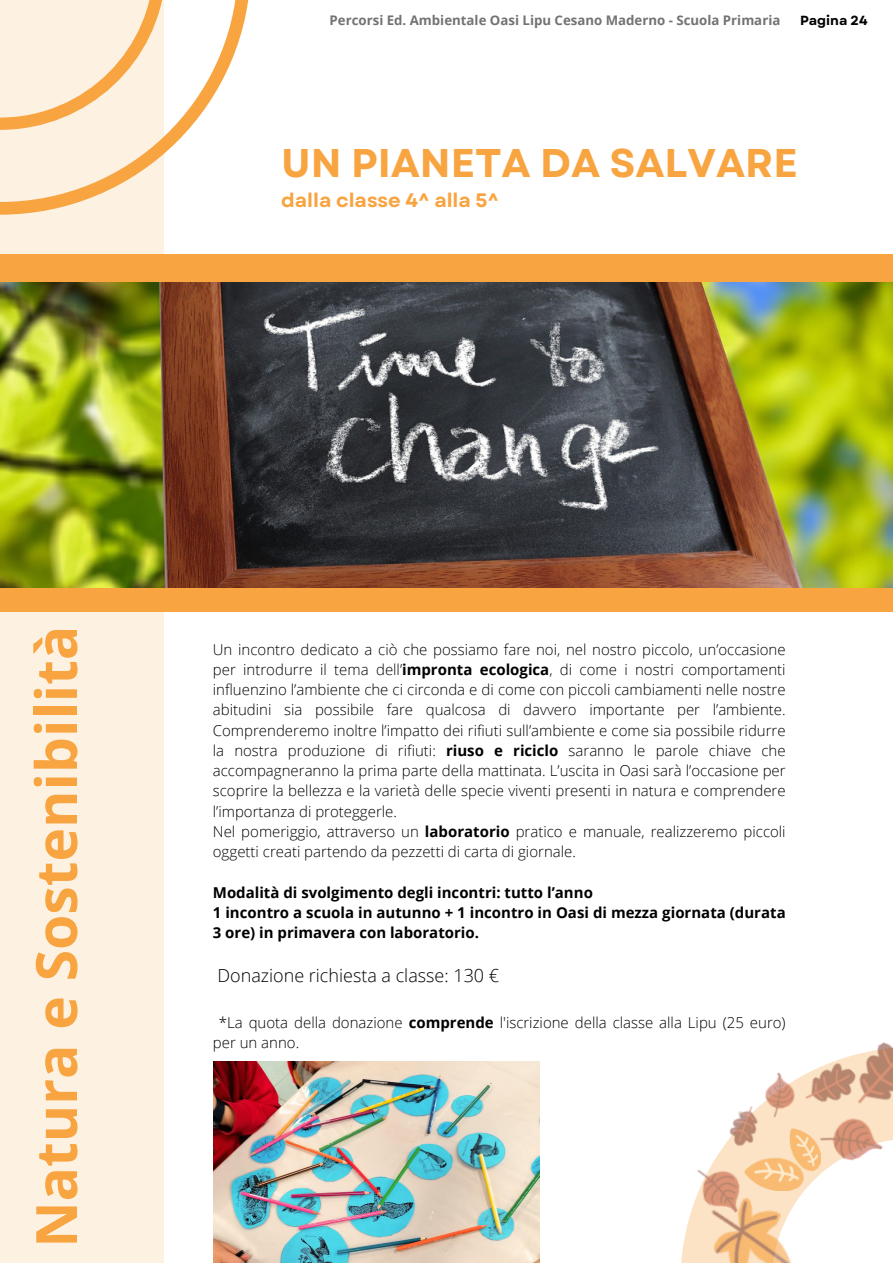
<style>
.page{position:relative;width:893px;height:1264px;background:#fff}
.page>*{position:absolute;margin:0;border:0;box-sizing:border-box;transform-origin:0 0}
.t1{font:700 57px "Open Sans";color:#f8a440}
.t2{font:700 40.05px "Garet";color:#f8a440}
.t3{font:700 19.5px "Garet";color:#f8a440}
.t4{font:300 18px "Open Sans";color:#000}
.t5{font:300 15px/20.2px "Open Sans";color:#000}
.t6{font:700 15px/20.2px "Open Sans";color:#000}
.t7{font:700 13.2px "Open Sans";color:#737373}
.t8{font:700 13.2px "Garet";color:#000}
.s1{font-weight:700}
</style>
<div class="page">
<div style="left:0;top:0;width:164px;height:1262px;background:#fdf1e2"></div>
<img style="left:0;top:282px;width:892px;height:306px">
<svg style="left:0;top:0;width:249px;height:215px"></svg>
<div style="left:0;top:588px;width:892px;height:24px;background:#f8a440"></div>
<div style="left:0;top:254px;width:892px;height:28px;background:#f8a440"></div>
<svg style="left:681px;top:1221px;width:22px;height:41px"></svg>
<img style="left:703px;top:1221px;width:88px;height:41px">
<img style="left:688px;top:1072px;width:135px;height:149px">
<img style="left:744px;top:1128px;width:76px;height:62px">
<img style="left:794px;top:1042px;width:98px;height:130px">
<img style="left:214px;top:1061px;width:326px;height:201px">
<p class="t7" style="left:329px;top:11px;width:452px">Percorsi Ed. Ambientale Oasi Lipu Cesano Maderno - Scuola Primaria</p>
<p class="t8" style="left:800px;top:11px;width:69px">Pagina 24</p>
<p class="t2" style="left:281px;top:135px;width:518px">UN PIANETA DA SALVARE</p>
<p class="t3" style="left:281px;top:186px;width:219px">dalla classe 4^ alla 5^</p>
<p class="t1" style="left:16px;top:1247px;width:623px;rotate:-90deg">Natura e Sostenibilità</p>
<p class="t5" style="left:213px;top:638px;width:574px;text-align:justify">Un incontro dedicato a ciò che possiamo fare noi, nel nostro piccolo, un’occasione per introdurre il tema dell’<span class="s1">impronta ecologica</span>, di come i nostri comportamenti influenzino l’ambiente che ci circonda e di come con piccoli cambiamenti nelle nostre abitudini sia possibile fare qualcosa di davvero importante per l’ambiente.<br>Comprenderemo inoltre l’impatto dei rifiuti sull’ambiente e come sia possibile ridurre la nostra produzione di rifiuti: <span class="s1">riuso e riciclo</span> saranno le parole chiave che accompagneranno la prima parte della mattinata. L’uscita in Oasi sarà l’occasione per scoprire la bellezza e la varietà delle specie viventi presenti in natura e comprendere l’importanza di proteggerle.</p>
<p class="t5" style="left:213px;top:821px;width:574px">Nel pomeriggio, attraverso un <span class="s1">laboratorio</span> pratico e manuale, realizzeremo piccoli oggetti creati partendo da pezzetti di carta di giornale.</p>
<p class="t6" style="left:213px;top:881px;width:381px">Modalità di svolgimento degli incontri: tutto l’anno</p>
<p class="t6" style="left:213px;top:902px;width:574px">1 incontro a scuola in autunno + 1 incontro in Oasi di mezza giornata (durata<br>3 ore) in primavera con laboratorio.</p>
<p class="t4" style="left:217px;top:962px;width:283px">Donazione richiesta a classe: 130 €</p>
<p class="t5" style="left:213px;top:1012px;width:574px;text-indent:6px">*La quota della donazione <span class="s1">comprende</span> l'iscrizione della classe alla Lipu (25 euro) per un anno.</p>
</div>
